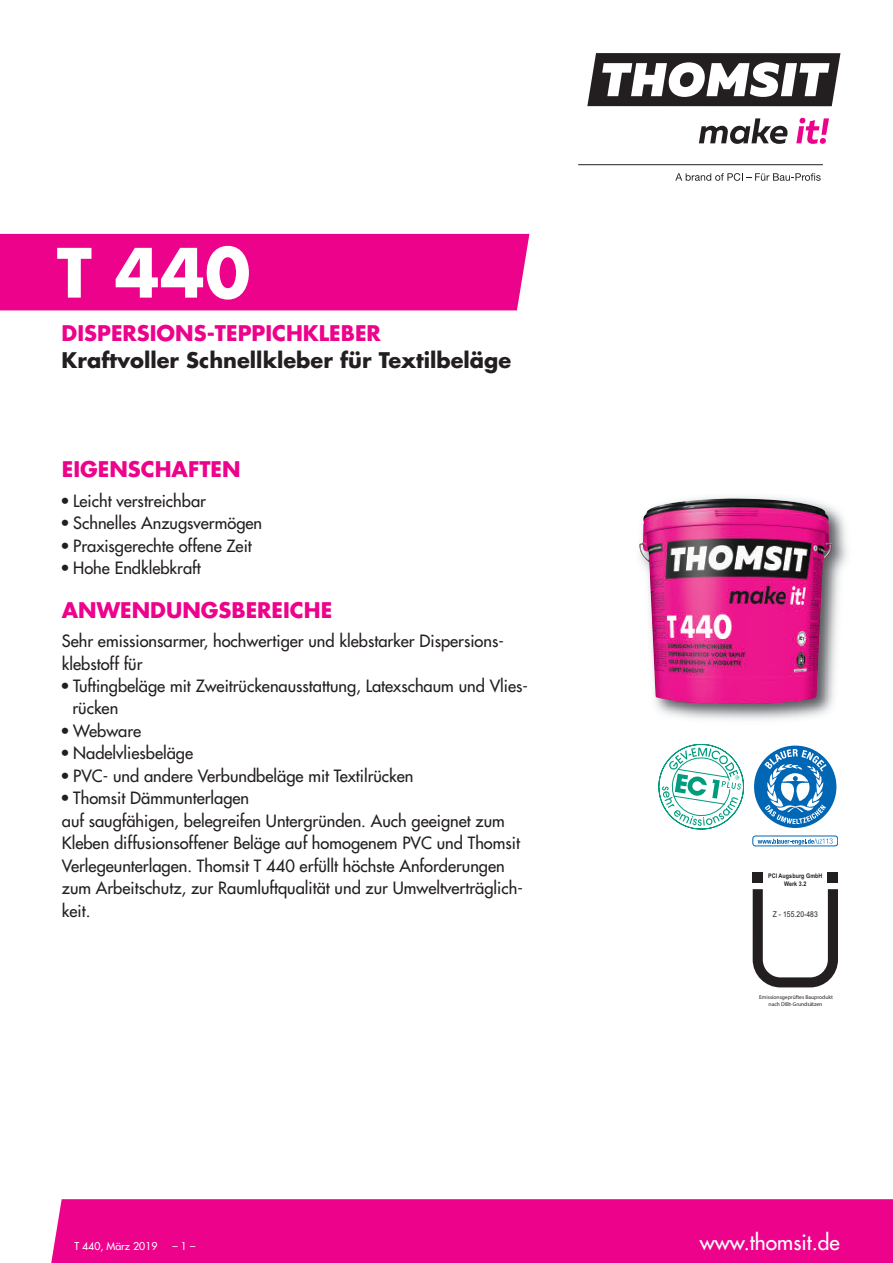
<style>
.page{position:relative;width:893px;height:1263px;background:#fff}
.page>*{position:absolute;margin:0;border:0;box-sizing:border-box;transform-origin:0 0}
.t1{font:700 66px "Futura";color:#fff}
.t2{font:700 21px "Futura";color:#ed028c}
.t3{font:700 21px "Futura";color:#231f20}
.t4{font:21px "Futura";color:#fff}
.t5{font:16.5px/22.5px "Futura";color:#231f20}
.t6{font:10.5px "Futura";color:#fff}
.t7{font:7.95px "Arial";letter-spacing:.01em;color:#231f20;scale:.85 1}
.t8{font:700 6.3px/7.9px "Arial";letter-spacing:.01em;color:#231f20;text-align:center;scale:.85 1}
.t9{font:5.55px/6.8px "Myriad";color:#231f20;text-align:center}
.s1{font-stretch:condensed}
</style>
<div class="page">
<svg style="left:587px;top:53px;width:253px;height:53px"></svg>
<svg style="left:699px;top:118px;width:89px;height:26px"></svg>
<svg style="left:796px;top:118px;width:33px;height:26px"></svg>
<hr style="left:578px;top:164px;width:245px;height:1px;background:#231f20">
<svg style="left:675px;top:173px;width:146px;height:8px"></svg>
<svg style="left:659px;top:744px;width:85px;height:85px"></svg>
<svg style="left:754px;top:745px;width:82px;height:83px"></svg>
<div style="left:51px;top:1199px;width:842px;height:64px;background:#ed028c"></div>
<div style="left:0;top:234px;width:529px;height:76px;background:#ed028c"></div>
<img style="left:655px;top:497px;width:192px;height:223px">
<img style="left:639px;top:498px;width:193px;height:206px">
<div style="left:753px;top:836px;width:85px;height:10px;border:1px solid #0166b3;border-radius:3px"></div>
<svg style="left:758px;top:838px;width:75px;height:7px"></svg>
<div style="left:753px;top:873px;width:10px;height:10px;background:#231f20"></div>
<svg style="left:753px;top:889px;width:85px;height:98px"></svg>
<div style="left:828px;top:873px;width:10px;height:10px;background:#231f20"></div>
<h1 class="t1" style="left:57px;top:243px;width:195px">T 440</h1>
<p class="t2" style="left:62px;top:323px;width:321px">DISPERSIONS-TEPPICHKLEBER</p>
<p class="t3" style="left:62px;top:350px;width:451px">Kraftvoller Schnellkleber für Textilbeläge</p>
<p class="t2" style="left:62px;top:460px;width:180px">EIGENSCHAFTEN</p>
<p class="t5" style="left:62px;top:490px;width:146px"><span class="s1">•</span> Leicht verstreichbar</p>
<p class="t5" style="left:62px;top:513px;width:202px"><span class="s1">•</span> Schnelles Anzugsvermögen</p>
<p class="t5" style="left:62px;top:535px;width:191px"><span class="s1">•</span> Praxisgerechte offene Zeit</p>
<p class="t5" style="left:62px;top:558px;width:140px"><span class="s1">•</span> Hohe Endklebkraft</p>
<p class="t2" style="left:62px;top:600px;width:272px">ANWENDUNGSBEREICHE</p>
<p class="t5" style="left:62px;top:631px;width:444px">Sehr emissionsarmer, hochwertiger und klebstarker Dispersions&shy;klebstoff für</p>
<p class="t5" style="left:72px;top:676px;width:457px;text-indent:-11px"><span class="s1">•</span> Tuftingbeläge mit Zweitrückenausstattung, Latexschaum und Vlies&shy;rücken</p>
<p class="t5" style="left:62px;top:721px;width:81px"><span class="s1">•</span> Webware</p>
<p class="t5" style="left:62px;top:743px;width:133px"><span class="s1">•</span> Nadelvliesbeläge</p>
<p class="t5" style="left:62px;top:766px;width:353px"><span class="s1">•</span> PVC- und andere Verbundbeläge mit Textilrücken</p>
<p class="t5" style="left:62px;top:788px;width:462px"><span class="s1">•</span> Thomsit Dämmunterlagen<br>auf saugfähigen, belegreifen Untergründen. Auch geeignet zum Kleben diffusionsoffener Beläge auf homogenem PVC und Thomsit Verlegeunterlagen. Thomsit T 440 erfüllt höchste Anforderungen zum Arbeitschutz, zur Raumluftqualität und zur Umweltverträglich&shy;keit.</p>
<p class="t8" style="left:768px;top:872px;width:66px">PCI Augsburg GmbH<br>Werk 3.2</p>
<p class="t7" style="left:773px;top:909px;width:55px">Z - 155.20-483</p>
<p class="t9" style="left:759px;top:995px;width:75px">Emissionsgeprüftes Bauprodukt nach DIBt-Grundsätzen</p>
<p class="t6" style="left:74px;top:1241px;width:85px">T 440, März 2019</p>
<p class="t6" style="left:173px;top:1241px;width:24px">–1–</p>
<p class="t4" style="left:700px;top:1232px;width:141px">www.thomsit.de</p>
</div>
